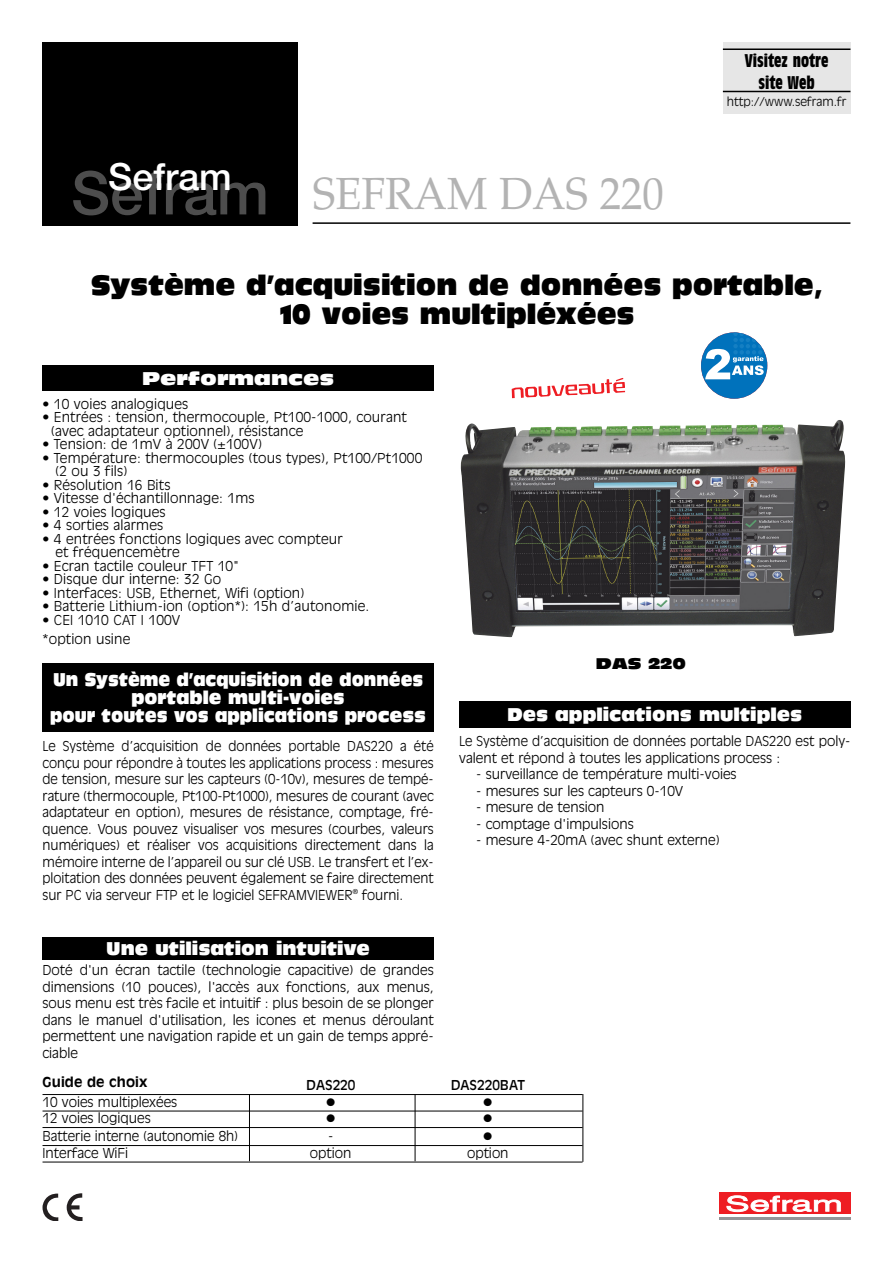
<style>
.page{position:relative;width:893px;height:1263px;background:#fff}
.page>*{position:absolute;margin:0;border:0;box-sizing:border-box;transform-origin:0 0}
.t1{font:45px "Palatino";color:#b3b3b3;scale:.95 1}
.t2{font:500 37.5px "Helvetica Neue";color:#fff}
.t3{font:27.3px/28.5px "Antique Olive Nord";color:#000;text-align:center;scale:.79 1}
.t4{font:300 21px "Antique Olive";color:#000}
.t5{font:18px/18px "Antique Olive Nord";color:#fff;text-align:center;scale:.71 1}
.t6{font:18px "Antique Olive Nord";color:#fff;scale:.8 1}
.t7{font:700 condensed 18px/21.6px "Antique Olive";color:#000;text-align:center}
.t8{font:18px "Antique Olive Nord";color:#fff}
.t9{font:15.15px "Antique Olive Nord";color:#000}
.t10{font:300 13.5px/16.5px "Antique Olive";letter-spacing:.01em;color:#000}
.t11{font:13.5px "Antique Olive";color:#000}
.t12{font:700 13.5px "Antique Olive";letter-spacing:.01em;color:#000}
.t13{font:300 12px "Antique Olive";color:#000}
.s1{font-family:"Helvetica Neue";font-weight:500;font-size:60px;color:#4d4d4d}
</style>
<div class="page">
<img style="left:461px;top:420px;width:384px;height:217px">
<div style="left:723px;top:43px;width:127px;height:71px;background:#e6e6e6"></div>
<hr style="left:723px;top:48px;width:127px;height:2px;background:#000">
<hr style="left:723px;top:91px;width:127px;height:1px;background:#000">
<hr style="left:313px;top:222px;width:537px;height:2px;background:#000">
<div style="left:43px;top:43px;width:255px;height:183px;background:#000"></div>
<div style="left:43px;top:366px;width:391px;height:25px;background:#000"></div>
<div style="left:459px;top:701px;width:391px;height:27px;background:#000"></div>
<div style="left:43px;top:937px;width:391px;height:22px;background:#000"></div>
<div style="left:43px;top:663px;width:391px;height:69px;background:#000"></div>
<hr style="left:43px;top:1094px;width:540px;height:1px;background:#000">
<hr style="left:43px;top:1111px;width:540px;height:1px;background:#000">
<hr style="left:43px;top:1127px;width:540px;height:1px;background:#000">
<hr style="left:43px;top:1145px;width:540px;height:1px;background:#000">
<hr style="left:43px;top:1162px;width:540px;height:1px;background:#000">
<svg style="left:43px;top:1193px;width:15px;height:27px"></svg>
<svg style="left:67px;top:1193px;width:16px;height:27px"></svg>
<hr style="left:719px;top:1216px;width:131px;height:3px;background:#939598">
<div style="left:719px;top:1192px;width:131px;height:22px;background:#ee1d23"></div>
<svg style="left:726px;top:1195px;width:115px;height:17px"></svg>
<hr style="left:415px;top:1094px;width:1px;height:67px;background:#000">
<hr style="left:583px;top:1094px;width:1px;height:68px;background:#000">
<hr style="left:249px;top:1094px;width:1px;height:67px;background:#000">
<svg style="left:511px;top:378px;width:114px;height:20px"></svg>
<div style="left:701px;top:332px;width:66px;height:67px;background:#0072bc;border-radius:50%"></div>
<svg style="left:705px;top:332px;width:59px;height:47px"></svg>
<h2 class="t2" style="left:108px;top:164px;width:125px">Sefram</h2>
<h1 class="t1" style="left:71px;top:177px;width:625px"><span class="s1">Sefram</span> SEFRAM DAS 220</h1>
<h3 class="t7" style="left:745px;top:51px;width:85px">Visitez notre site Web</h3>
<p class="t13" style="left:727px;top:97px;width:121px">http://www.sefram.fr</p>
<h3 class="t3" style="left:91px;top:273px;width:929px">Système d’acquisition de données portable,<br>10 voies multipléxées</h3>
<h3 class="t8" style="left:142px;top:372px;width:194px">Performances</h3>
<p class="t10" style="left:43px;top:396px;width:147px">• 10 voies analogiques</p>
<p class="t10" style="left:51px;top:411px;width:357px;line-height:13.5px;text-indent:-9px">• Entrées : tension, thermocouple, Pt100-1000, courant (avec adaptateur optionnel), résistance</p>
<p class="t10" style="left:43px;top:437px;width:221px">• Tension: de 1mV à 200V (±100V)</p>
<p class="t10" style="left:55px;top:452px;width:369px;line-height:13.5px;text-indent:-13px">• Température: thermocouples (tous types), Pt100/Pt1000 (2 ou 3 fils)</p>
<p class="t10" style="left:43px;top:477px;width:129px">• Résolution 16 Bits</p>
<p class="t10" style="left:43px;top:491px;width:214px">• Vitesse d'échantillonnage: 1ms</p>
<p class="t10" style="left:43px;top:504px;width:125px">• 12 voies logiques</p>
<p class="t10" style="left:43px;top:518px;width:122px">• 4 sorties alarmes</p>
<p class="t10" style="left:55px;top:533px;width:289px;line-height:13.5px;text-indent:-13px">• 4 entrées fonctions logiques avec compteur et fréquencemètre</p>
<p class="t10" style="left:43px;top:558px;width:198px">• Ecran tactile couleur TFT 10"</p>
<p class="t10" style="left:43px;top:572px;width:180px">• Disque dur interne: 32 Go</p>
<p class="t10" style="left:43px;top:585px;width:263px">• Interfaces: USB, Ethernet, Wifi (option)</p>
<p class="t10" style="left:43px;top:599px;width:328px">• Batterie Lithium-ion (option*): 15h d’autonomie.</p>
<p class="t10" style="left:43px;top:611px;width:139px;line-height:18.8px">• CEI 1010 CAT I 100V *option usine</p>
<h3 class="t5" style="left:50px;top:672px;width:531px">Un Système d’acquisition de données portable multi-voies<br>pour toutes vos applications process</h3>
<p class="t10" style="left:43px;top:738px;width:393px;text-align:justify">Le Système d’acquisition de données portable DAS220 a été conçu pour répondre à toutes les applications process : mesures de tension, mesure sur les capteurs (0-10v), mesures de tempé&shy;rature (thermocouple, Pt100-Pt1000), mesures de courant (avec adaptateur en option), mesures de résistance, comptage, fré&shy;quence. Vous pouvez visualiser vos mesures (courbes, valeurs numériques) et réaliser vos acquisitions directement dans la mémoire interne de l’appareil ou sur clé USB. Le transfert et l’ex&shy;ploitation des données peuvent également se faire directement sur PC via serveur FTP et le logiciel SEFRAMVIEWER<sup>®</sup> fourni.</p>
<h3 class="t6" style="left:106px;top:941px;width:331px">Une utilisation intuitive</h3>
<p class="t10" style="left:42px;top:963px;width:393px;text-align:justify">Doté d'un écran tactile (technologie capacitive) de grandes dimensions (10 pouces), l'accès aux fonctions, aux menus, sous menu est très facile et intuitif : plus besoin de se plonger dans le manuel d'utilisation, les icones et menus déroulant permettent une navigation rapide et un gain de temps appré&shy;ciable</p>
<p class="t9" style="left:596px;top:657px;width:92px">DAS 220</p>
<h3 class="t6" style="left:507px;top:708px;width:370px">Des applications multiples</h3>
<p class="t10" style="left:459px;top:733px;width:393px">Le Système d’acquisition de données portable DAS220 est poly&shy;valent et répond à toutes les applications process :</p>
<p class="t10" style="left:476px;top:766px;width:262px">- surveillance de température multi-voies</p>
<p class="t10" style="left:476px;top:783px;width:209px">- mesures sur les capteurs 0-10V</p>
<p class="t10" style="left:476px;top:799px;width:130px">- mesure de tension</p>
<p class="t10" style="left:476px;top:816px;width:159px">- comptage d'impulsions</p>
<p class="t10" style="left:476px;top:832px;width:245px">- mesure 4-20mA (avec shunt externe)</p>
<p class="t12" style="left:43px;top:1076px;width:107px">Guide de choix</p>
<p class="t11" style="left:306px;top:1079px;width:51px">DAS220</p>
<p class="t11" style="left:451px;top:1079px;width:76px">DAS220BAT</p>
<p class="t10" style="left:43px;top:1094px;width:136px">10 voies multiplexées</p>
<h3 class="t4" style="left:325px;top:1093px;width:12px">•</h3>
<h3 class="t4" style="left:483px;top:1093px;width:12px">•</h3>
<p class="t10" style="left:43px;top:1110px;width:110px">12 voies logiques</p>
<h3 class="t4" style="left:325px;top:1109px;width:12px">•</h3>
<h3 class="t4" style="left:483px;top:1109px;width:12px">•</h3>
<p class="t10" style="left:43px;top:1128px;width:197px">Batterie interne (autonomie 8h)</p>
<p class="t10" style="left:328px;top:1128px;width:7px">-</p>
<h3 class="t4" style="left:482px;top:1127px;width:12px">•</h3>
<p class="t10" style="left:43px;top:1145px;width:87px">Interface WiFi</p>
<p class="t10" style="left:310px;top:1145px;width:43px">option</p>
<p class="t10" style="left:467px;top:1145px;width:43px">option</p>
</div>
